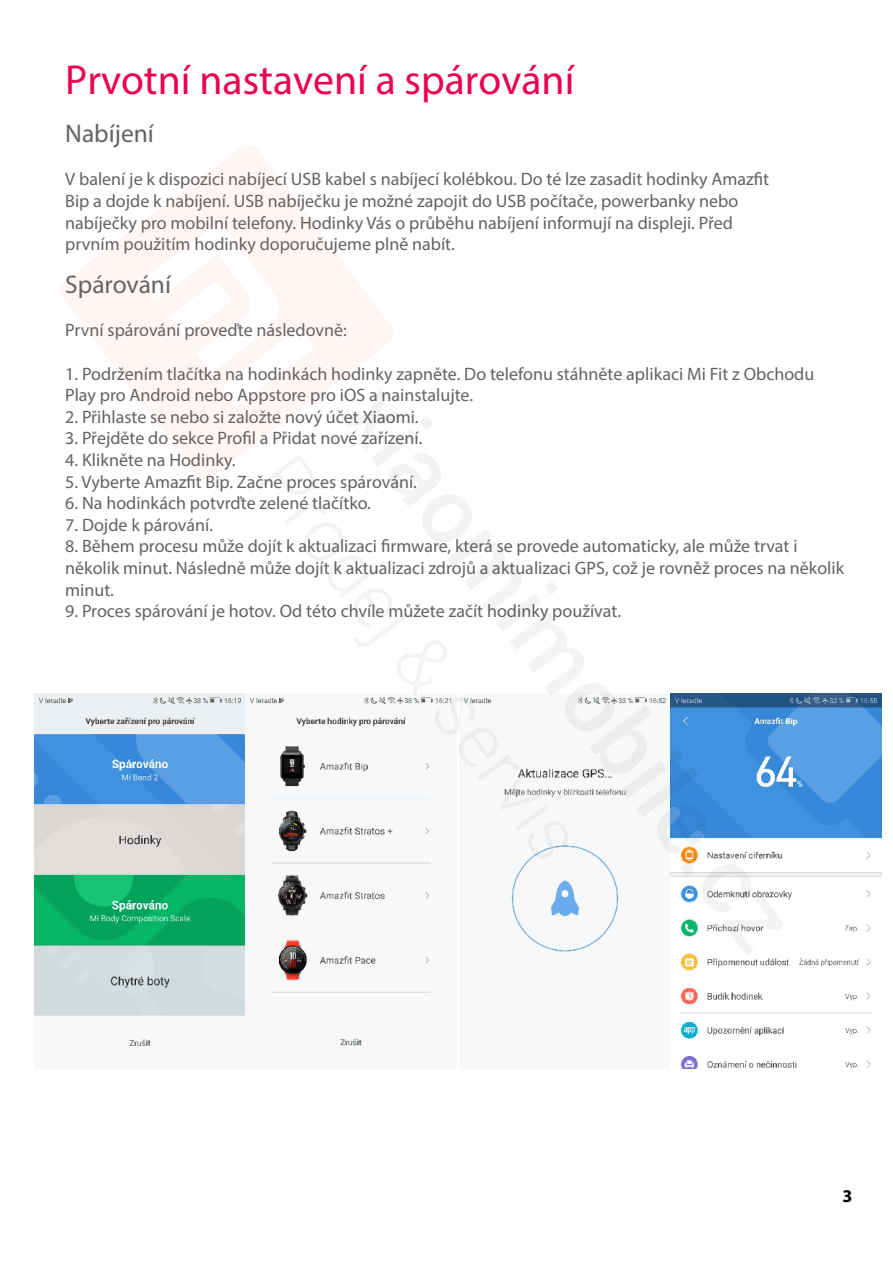
<style>
.page{position:relative;width:893px;height:1263px;background:#fff}
.page>*{position:absolute;margin:0;border:0;box-sizing:border-box;transform-origin:0 0}
.t1{font:42px "Myriad Pro";color:#ec004b}
.t2{font:25.5px "Myriad Pro";color:#646265}
.t3{font:18px/21.6px "Myriad Pro";color:#646265}
.t4{font:700 18px "Myriad Pro";color:#000}
</style>
<div class="page">
<img style="left:35px;top:693px;width:396px;height:355px">
<img style="left:680px;top:693px;width:201px;height:375px">
<svg style="left:60px;top:146px;width:333px;height:332px"></svg>
<svg style="left:257px;top:388px;width:528px;height:567px"></svg>
<div style="left:555px;top:794px;width:8px;height:6px;background:#ebedef;border-radius:3px"></div>
<div style="left:412px;top:604px;width:7px;height:7px;background:#f4f4f4;border-radius:3px"></div>
<h1 class="t1" style="left:65px;top:54px;width:511px">Prvotní nastavení a spárování</h1>
<h2 class="t2" style="left:65px;top:118px;width:90px">Nabíjení</h2>
<p class="t3" style="left:65px;top:168px;width:705px">V balení je k dispozici nabíjecí USB kabel s nabíjecí kolébkou. Do té lze zasadit hodinky Amazfit Bip a dojde k nabíjení. USB nabíječku je možné zapojit do USB počítače, powerbanky nebo nabíječky pro mobilní telefony. Hodinky Vás o průběhu nabíjení informují na displeji. Před prvním použitím hodinky doporučujeme plně nabít.</p>
<h2 class="t2" style="left:65px;top:269px;width:107px">Spárování</h2>
<p class="t3" style="left:65px;top:319px;width:283px">První spárování proveďte následovně:</p>
<p class="t3" style="left:65px;top:362px;width:751px">1. Podržením tlačítka na hodinkách hodinky zapněte. Do telefonu stáhněte aplikaci Mi Fit z Obchodu<br>Play pro Android nebo Appstore pro iOS a nainstalujte.</p>
<p class="t3" style="left:65px;top:406px;width:355px">2. Přihlaste se nebo si založte nový účet Xiaomi.</p>
<p class="t3" style="left:65px;top:427px;width:359px">3. Přejděte do sekce Profil a Přidat nové zařízení.</p>
<p class="t3" style="left:65px;top:449px;width:172px">4. Klikněte na Hodinky.</p>
<p class="t3" style="left:65px;top:470px;width:353px">5. Vyberte Amazfit Bip. Začne proces spárování.</p>
<p class="t3" style="left:65px;top:492px;width:307px">6. Na hodinkách potvrďte zelené tlačítko.</p>
<p class="t3" style="left:65px;top:514px;width:149px">7. Dojde k párování.</p>
<p class="t3" style="left:65px;top:535px;width:780px">8. Během procesu může dojít k aktualizaci firmware, která se provede automaticky, ale může trvat i několik minut. Následně může dojít k aktualizaci zdrojů a aktualizaci GPS, což je rovněž proces na několik minut.</p>
<p class="t3" style="left:65px;top:600px;width:557px">9. Proces spárování je hotov. Od této chvíle můžete začít hodinky používat.</p>
<p class="t4" style="left:842px;top:1184px;width:11px">3</p>
</div>
